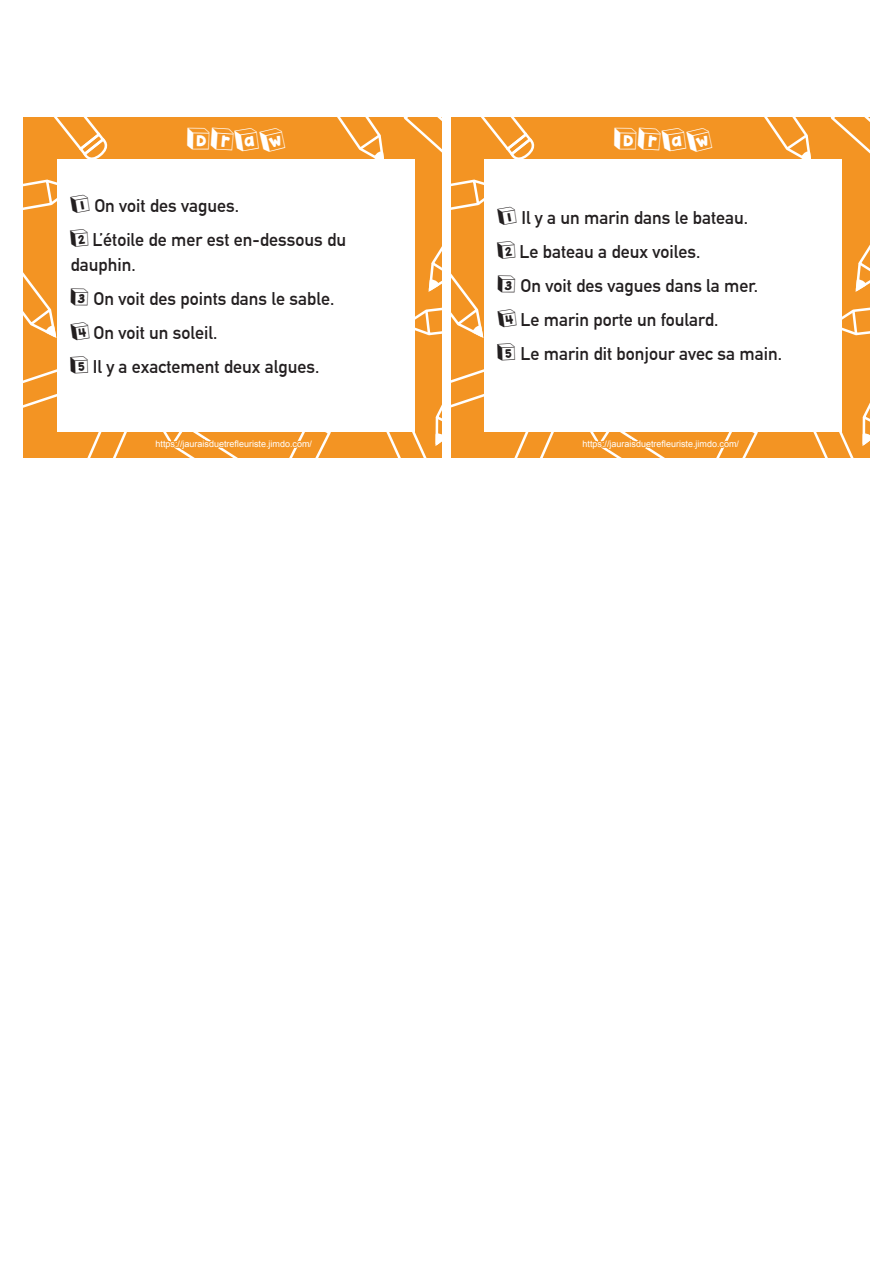
<style>
.page{position:relative;width:893px;height:1263px;background:#fff}
.page>*{position:absolute;margin:0;border:0;box-sizing:border-box;transform-origin:0 0}
.t1{font:27px "K26 Toy Blocks 123";color:#fff}
.t2{font:700 18px/34px "DIN Alternate";color:#231f20}
.t3{font:9px "Arial";color:#fff}
.s1{font-family:"K26 Toy Blocks 123";font-weight:400;font-size:21px}
</style>
<div class="page">
<div style="left:24px;top:117px;width:418px;height:340px;background:#f39423"></div>
<svg style="left:24px;top:245px;width:34px;height:95px"></svg>
<svg style="left:24px;top:117px;width:84px;height:105px"></svg>
<svg style="left:24px;top:367px;width:103px;height:90px"></svg>
<svg style="left:386px;top:246px;width:56px;height:211px"></svg>
<svg style="left:337px;top:117px;width:105px;height:42px"></svg>
<svg style="left:163px;top:432px;width:168px;height:25px"></svg>
<div style="left:58px;top:159px;width:357px;height:273px;background:#fff"></div>
<div style="left:451px;top:117px;width:418px;height:340px;background:#f39423"></div>
<svg style="left:451px;top:245px;width:34px;height:95px"></svg>
<svg style="left:451px;top:117px;width:84px;height:105px"></svg>
<svg style="left:451px;top:367px;width:103px;height:90px"></svg>
<svg style="left:813px;top:246px;width:56px;height:211px"></svg>
<svg style="left:764px;top:117px;width:105px;height:42px"></svg>
<svg style="left:590px;top:432px;width:168px;height:25px"></svg>
<div style="left:485px;top:159px;width:357px;height:273px;background:#fff"></div>
<h1 class="t1" style="left:187px;top:126px;width:100px">DRAW</h1>
<p class="t2" style="left:71px;top:187px;width:277px"><span class="s1">1</span> On voit des vagues.<br><span class="s1">2</span> L’étoile de mer est en-dessous du</p>
<p class="t2" style="left:71px;top:246px;width:265px">dauphin.<br><span class="s1">3</span> On voit des points dans le sable.<br><span class="s1">4</span> On voit un soleil.<br><span class="s1">5</span> Il y a exactement deux algues.</p>
<p class="t3" style="left:156px;top:438px;width:158px">https://jauraisduetrefleuriste.jimdo.com/</p>
<h1 class="t1" style="left:614px;top:126px;width:100px">DRAW</h1>
<p class="t2" style="left:497px;top:200px;width:286px"><span class="s1">1</span> Il y a un marin dans le bateau.<br><span class="s1">2</span> Le bateau a deux voiles.<br><span class="s1">3</span> On voit des vagues dans la mer.<br><span class="s1">4</span> Le marin porte un foulard.<br><span class="s1">5</span> Le marin dit bonjour avec sa main.</p>
<p class="t3" style="left:582px;top:438px;width:158px">https://jauraisduetrefleuriste.jimdo.com/</p>
</div>
